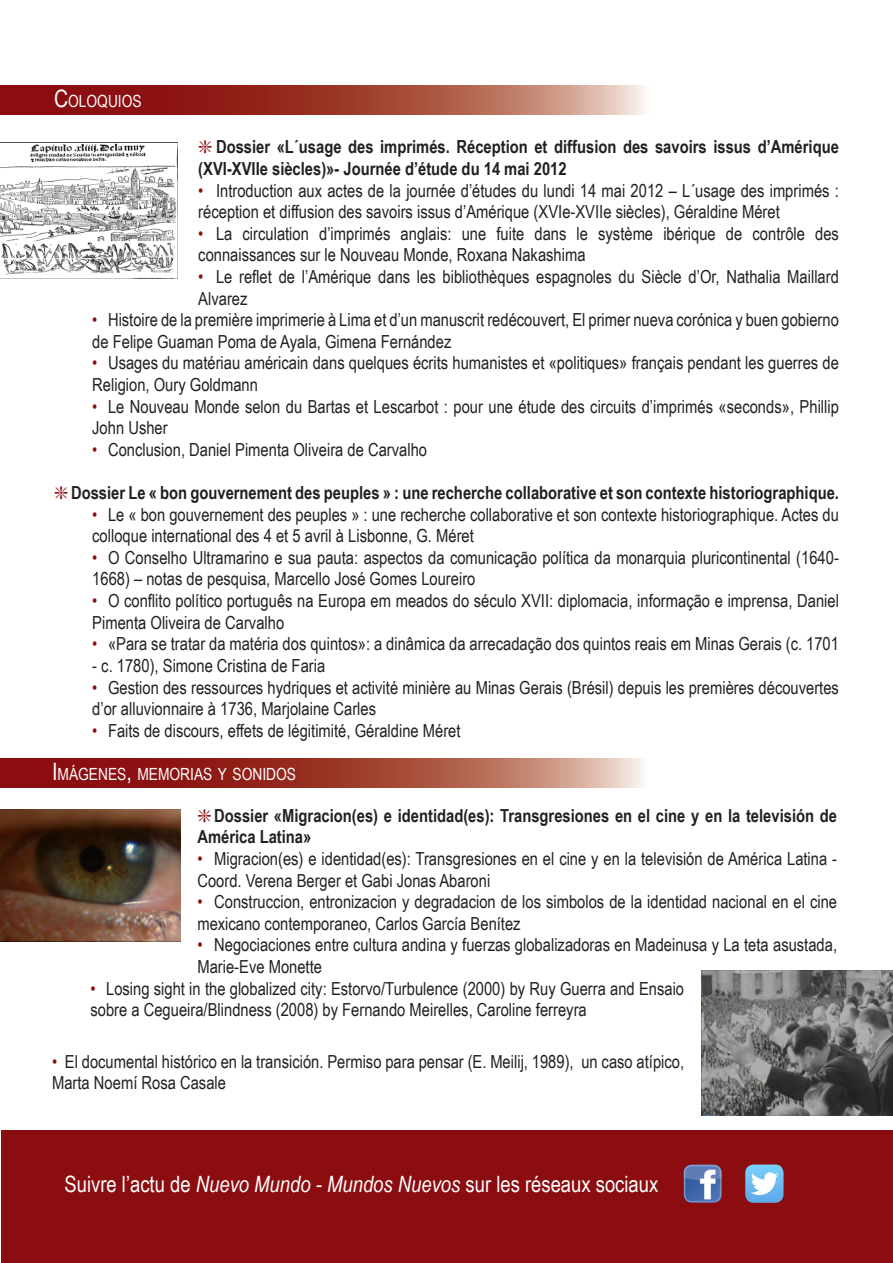
<style>
.page{position:relative;width:893px;height:1263px;background:#fff}
.page>*{position:absolute;margin:0;border:0;box-sizing:border-box;transform-origin:0 0}
.t1{font:22.5px "Arial Narrow";color:#fff}
.t2{font:18px/21.6px "Arial Narrow";color:#231f20}
.t3{font:700 18px/21.6px "Arial Narrow";color:#231f20}
.t4{font:16.8px "Arial Narrow";color:#fff}
.s1{font-size:24px}
.s2{color:#8b0d10}
.s3{font-style:italic}
</style>
<div class="page">
<svg style="left:0;top:758px;width:642px;height:29px;background:#a5483e"></svg>
<div style="left:2px;top:1130px;width:891px;height:133px;background:#8b0d10"></div>
<img style="left:684px;top:1164px;width:38px;height:39px">
<img style="left:745px;top:1164px;width:38px;height:39px">
<img style="left:0;top:810px;width:180px;height:131px">
<img style="left:701px;top:970px;width:192px;height:146px">
<img style="left:0;top:142px;width:177px;height:137px">
<svg style="left:0;top:85px;width:644px;height:29px;background:#a5473d"></svg>
<p class="t4" style="left:54px;top:88px;width:89px"><span class="s1">C</span>OLOQUIOS</p>
<p class="t3" style="left:198px;top:135px;width:642px"><span class="s2">❇</span> Dossier «L´usage des imprimés. Réception et diffusion des savoirs issus d’Amérique (XVI-XVIIe siècles)»- Journée d’étude du 14 mai 2012</p>
<p class="t2" style="left:198px;top:179px;width:642px"><span class="s2">•</span> Introduction aux actes de la journée d’études du lundi 14 mai 2012 – L´usage des imprimés : réception et diffusion des savoirs issus d’Amérique (XVIe-XVIIe siècles), Géraldine Méret</p>
<p class="t2" style="left:198px;top:222px;width:642px"><span class="s2">•</span> La circulation d’imprimés anglais: une fuite dans le système ibérique de contrôle des connaissances sur le Nouveau Monde, Roxana Nakashima</p>
<p class="t2" style="left:198px;top:265px;width:642px"><span class="s2">•</span> Le reflet de l’Amérique dans les bibliothèques espagnoles du Siècle d’Or, Nathalia Maillard<br>Alvarez</p>
<p class="t2" style="left:92px;top:308px;width:748px"><span class="s2">•</span> Histoire de la première imprimerie à Lima et d’un manuscrit redécouvert, El primer nueva corónica y buen gobierno de Felipe Guaman Poma de Ayala, Gimena Fernández</p>
<p class="t2" style="left:92px;top:352px;width:748px"><span class="s2">•</span> Usages du matériau américain dans quelques écrits humanistes et «politiques» français pendant les guerres de<br>Religion, Oury Goldmann</p>
<p class="t2" style="left:92px;top:395px;width:748px"><span class="s2">•</span> Le Nouveau Monde selon du Bartas et Lescarbot : pour une étude des circuits d’imprimés «seconds», Phillip<br>John Usher</p>
<p class="t2" style="left:92px;top:438px;width:336px"><span class="s2">•</span> Conclusion, Daniel Pimenta Oliveira de Carvalho</p>
<p class="t3" style="left:54px;top:481px;width:786px"><span class="s2">❇</span> Dossier Le « bon gouvernement des peuples » : une recherche collaborative et son contexte historiographique.</p>
<p class="t2" style="left:92px;top:503px;width:748px"><span class="s2">•</span> Le « bon gouvernement des peuples » : une recherche collaborative et son contexte historiographique. Actes du colloque international des 4 et 5 avril à Lisbonne, G. Méret</p>
<p class="t2" style="left:92px;top:546px;width:748px"><span class="s2">•</span> O Conselho Ultramarino e sua pauta: aspectos da comunicação política da monarquia pluricontinental (1640-<br>1668) – notas de pesquisa, Marcello José Gomes Loureiro</p>
<p class="t2" style="left:92px;top:589px;width:748px"><span class="s2">•</span> O conflito político português na Europa em meados do século XVII: diplomacia, informação e imprensa, Daniel<br>Pimenta Oliveira de Carvalho</p>
<p class="t2" style="left:92px;top:632px;width:748px"><span class="s2">•</span> «Para se tratar da matéria dos quintos»: a dinâmica da arrecadação dos quintos reais em Minas Gerais (c. 1701</p>
<p class="t2" style="left:92px;top:654px;width:234px">- c. 1780), Simone Cristina de Faria</p>
<p class="t2" style="left:92px;top:676px;width:748px"><span class="s2">•</span> Gestion des ressources hydriques et activité minière au Minas Gerais (Brésil) depuis les premières découvertes d’or alluvionnaire à 1736, Marjolaine Carles</p>
<p class="t2" style="left:92px;top:719px;width:370px"><span class="s2">•</span> Faits de discours, effets de légitimité, Géraldine Méret</p>
<p class="t4" style="left:52px;top:761px;width:245px"><span class="s1">I</span> MÁGENES<span class="s1">,</span> MEMORIAS Y SONIDOS</p>
<p class="t3" style="left:197px;top:804px;width:641px"><span class="s2">❇</span>Dossier «Migracion(es) e identidad(es): Transgresiones en el cine y en la televisión de<br>América Latina»</p>
<p class="t2" style="left:197px;top:847px;width:641px"><span class="s2">•</span> Migracion(es) e identidad(es): Transgresiones en el cine y en la televisión de América Latina -<br>Coord. Verena Berger et Gabi Jonas Abaroni</p>
<p class="t2" style="left:197px;top:890px;width:641px"><span class="s2">•</span> Construccion, entronizacion y degradacion de los simbolos de la identidad nacional en el cine mexicano contemporaneo, Carlos García Benítez</p>
<p class="t2" style="left:197px;top:933px;width:641px"><span class="s2">•</span> Negociaciones entre cultura andina y fuerzas globalizadoras en Madeinusa y La teta asustada,<br>Marie-Eve Monette</p>
<p class="t2" style="left:90px;top:977px;width:595px"><span class="s2">•</span> Losing sight in the globalized city: Estorvo/Turbulence (2000) by Ruy Guerra and Ensaio sobre a Cegueira/Blindness (2008) by Fernando Meirelles, Caroline ferreyra</p>
<p class="t2" style="left:52px;top:1050px;width:633px"><span class="s2">•</span> El documental histórico en la transición. Permiso para pensar (E. Meilij, 1989), un caso atípico,<br>Marta Noemí Rosa Casale</p>
<p class="t1" style="left:65px;top:1167px;width:595px">Suivre l’actu de <span class="s3">Nuevo Mundo - Mundos Nuevos</span> sur les réseaux sociaux</p>
</div>
